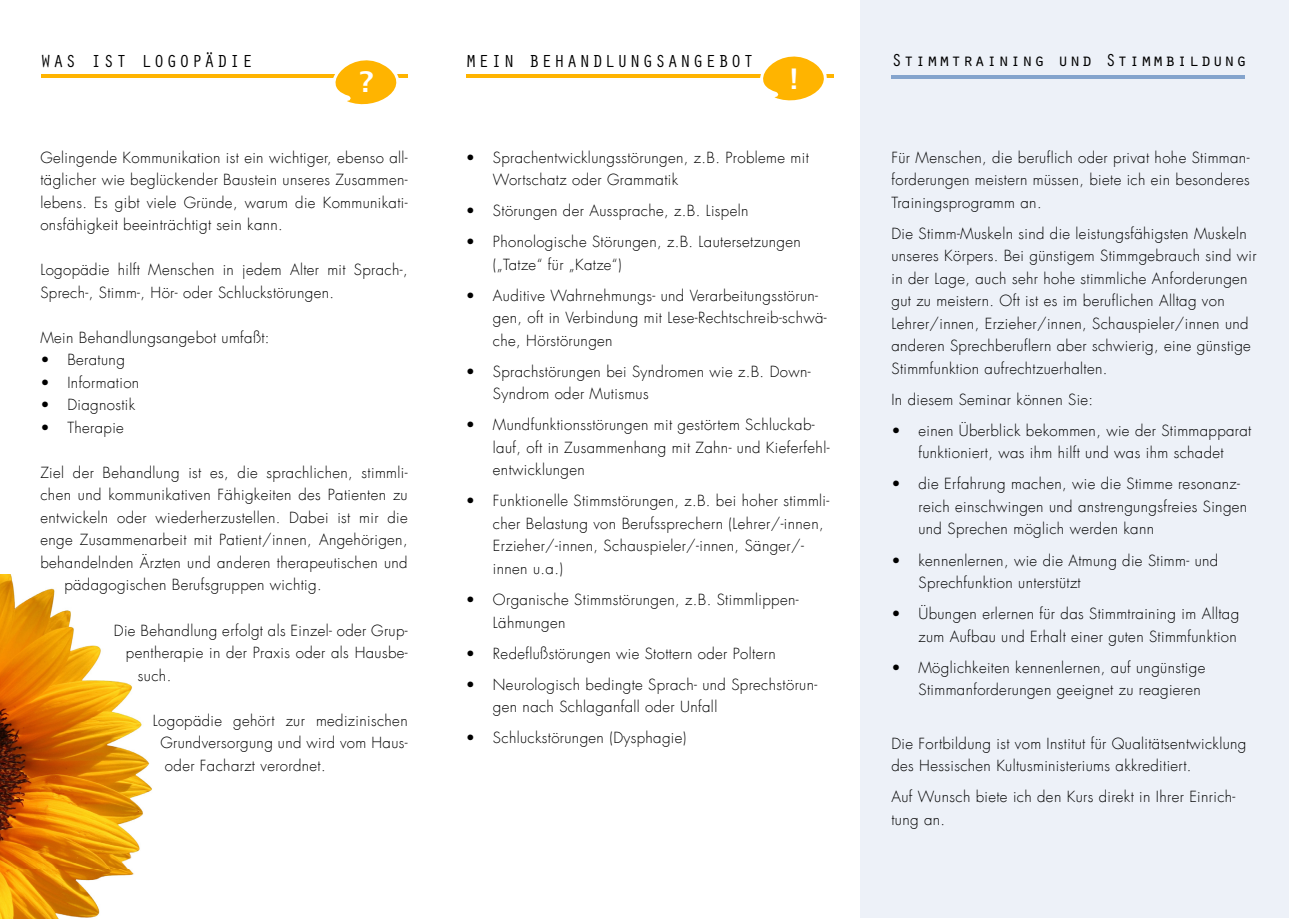
<style>
.page{position:relative;width:1289px;height:919px;background:#fff}
.page>*{position:absolute;margin:0;border:0;box-sizing:border-box;transform-origin:0 0}
.t1{font:600 28.5px "Lucida Sans";color:#fff}
.t2{font:18px "Orator Std";letter-spacing:.1em;color:#000}
.t3{font:18px "Orator Std";letter-spacing:.06em;color:#000}
.t4{font:300 15px/22.5px "Futura LT";letter-spacing:.025em;color:#000}
</style>
<div class="page">
<div style="left:860px;top:1px;width:428px;height:917px;background:#edf1f8"></div>
<img style="left:0;top:574px;width:152px;height:344px">
<hr style="left:41px;top:75px;width:366px;height:3px;background:#ffb400">
<hr style="left:466px;top:75px;width:367px;height:3px;background:#ffb400">
<hr style="left:891px;top:75px;width:353px;height:3px;background:#84a4cd">
<svg style="left:311px;top:60px;width:97px;height:45px"></svg>
<svg style="left:738px;top:56px;width:96px;height:45px"></svg>
<p class="t2" style="left:40px;top:48px;width:214px">WAS IST LOGOPÄDIE</p>
<p class="t2" style="left:466px;top:48px;width:290px">MEIN BEHANDLUNGSANGEBOT</p>
<h1 class="t1" style="left:359px;top:66px;width:16px">?</h1>
<h1 class="t1" style="left:790px;top:62px;width:9px">!</h1>
<p class="t3" style="left:891px;top:47px;width:357px">Stimmtraining und Stimmbildung</p>
<p class="t4" style="left:40px;top:146px;width:369px;text-align:justify">Gelingende Kommunikation ist ein wichtiger, ebenso all&shy;täglicher wie beglückender Baustein unseres Zusammen&shy;lebens. Es gibt viele Gründe, warum die Kommunikati&shy;onsfähigkeit beeinträchtigt sein kann.</p>
<p class="t4" style="left:40px;top:259px;width:369px">Logopädie hilft Menschen in jedem Alter mit Sprach-,<br>Sprech-, Stimm-, Hör- oder Schluckstörungen.</p>
<p class="t4" style="left:40px;top:326px;width:231px">Mein Behandlungsangebot umfaßt:</p>
<p class="t4" style="left:40px;top:349px;width:86px">• Beratung</p>
<p class="t4" style="left:40px;top:371px;width:100px">• Information</p>
<p class="t4" style="left:40px;top:394px;width:96px">• Diagnostik</p>
<p class="t4" style="left:40px;top:416px;width:85px">• Therapie</p>
<p class="t4" style="left:40px;top:461px;width:369px">Ziel der Behandlung ist es, die sprachlichen, stimmli-</p>
<p class="t4" style="left:40px;top:484px;width:369px">chen und kommunikativen Fähigkeiten des Patienten zu</p>
<p class="t4" style="left:40px;top:506px;width:369px">entwickeln oder wiederherzustellen. Dabei ist mir die</p>
<p class="t4" style="left:40px;top:529px;width:369px">enge Zusammenarbeit mit Patient/innen, Angehörigen,</p>
<p class="t4" style="left:40px;top:551px;width:369px">behandelnden Ärzten und anderen therapeutischen und</p>
<p class="t4" style="left:64px;top:574px;width:259px">pädagogischen Berufsgruppen wichtig.</p>
<p class="t4" style="left:114px;top:619px;width:295px">Die Behandlung erfolgt als Einzel- oder Grup-</p>
<p class="t4" style="left:126px;top:641px;width:283px">pentherapie in der Praxis oder als Hausbe-</p>
<p class="t4" style="left:138px;top:664px;width:35px">such.</p>
<p class="t4" style="left:153px;top:709px;width:256px">Logopädie gehört zur medizinischen</p>
<p class="t4" style="left:160px;top:731px;width:249px">Grundversorgung und wird vom Haus-</p>
<p class="t4" style="left:165px;top:754px;width:162px">oder Facharzt verordnet.</p>
<p class="t4" style="left:493px;top:146px;width:317px;text-indent:-27px">• Sprachentwicklungsstörungen, z.B. Probleme mit<br>Wortschatz oder Grammatik</p>
<p class="t4" style="left:466px;top:200px;width:284px">• Störungen der Aussprache, z.B. Lispeln</p>
<p class="t4" style="left:493px;top:231px;width:309px;text-indent:-27px">• Phonologische Störungen, z.B. Lautersetzungen („Tatze“ für „Katze“)</p>
<p class="t4" style="left:493px;top:284px;width:335px;text-indent:-27px">• Auditive Wahrnehmungs- und Verarbeitungsstörun&shy;gen, oft in Verbindung mit Lese-Rechtschreib-schwä&shy;che, Hörstörungen</p>
<p class="t4" style="left:493px;top:360px;width:319px;text-indent:-27px">• Sprachstörungen bei Syndromen wie z.B. Down-<br>Syndrom oder Mutismus</p>
<p class="t4" style="left:493px;top:414px;width:338px;text-indent:-27px">• Mundfunktionsstörungen mit gestörtem Schluckab&shy;lauf, oft in Zusammenhang mit Zahn- und Kieferfehl&shy;entwicklungen</p>
<p class="t4" style="left:493px;top:490px;width:338px;text-indent:-27px">• Funktionelle Stimmstörungen, z.B. bei hoher stimmli&shy;cher Belastung von Berufssprechern (Lehrer/-innen, Erzieher/-innen, Schauspieler/-innen, Sänger/- innen u.a.)</p>
<p class="t4" style="left:493px;top:588px;width:307px;text-indent:-27px">• Organische Stimmstörungen, z.B. Stimmlippen-<br>Lähmungen</p>
<p class="t4" style="left:466px;top:642px;width:311px">• Redeflußstörungen wie Stottern oder Poltern</p>
<p class="t4" style="left:493px;top:673px;width:326px;text-indent:-27px">• Neurologisch bedingte Sprach- und Sprechstörun&shy;gen nach Schlaganfall oder Unfall</p>
<p class="t4" style="left:466px;top:726px;width:222px">• Schluckstörungen (Dysphagie)</p>
<p class="t4" style="left:891px;top:146px;width:360px;text-align:justify">Für Menschen, die beruflich oder privat hohe Stimman&shy;forderungen meistern müssen, biete ich ein besonderes Trainingsprogramm an.</p>
<p class="t4" style="left:891px;top:222px;width:366px">Die Stimm-Muskeln sind die leistungsfähigsten Muskeln unseres Körpers. Bei günstigem Stimmgebrauch sind wir in der Lage, auch sehr hohe stimmliche Anforderungen gut zu meistern. Oft ist es im beruflichen Alltag von Lehrer/innen, Erzieher/innen, Schauspieler/innen und anderen Sprechberuflern aber schwierig, eine günstige Stimmfunktion aufrechtzuerhalten.</p>
<p class="t4" style="left:891px;top:388px;width:203px">In diesem Seminar können Sie:</p>
<p class="t4" style="left:891px;top:419px;width:361px;text-align:center">• einen Überblick bekommen, wie der Stimmapparat funktioniert, was ihm hilft und was ihm schadet</p>
<p class="t4" style="left:918px;top:473px;width:330px;text-indent:-27px">• die Erfahrung machen, wie die Stimme resonanz&shy;reich einschwingen und anstrengungsfreies Singen und Sprechen möglich werden kann</p>
<p class="t4" style="left:918px;top:549px;width:301px;text-indent:-27px">• kennenlernen, wie die Atmung die Stimm- und<br>Sprechfunktion unterstützt</p>
<p class="t4" style="left:891px;top:602px;width:349px;text-align:right">• Übungen erlernen für das Stimmtraining im Alltag zum Aufbau und Erhalt einer guten Stimmfunktion</p>
<p class="t4" style="left:891px;top:656px;width:315px;text-align:right">• Möglichkeiten kennenlernen, auf ungünstige<br>Stimmanforderungen geeignet zu reagieren</p>
<p class="t4" style="left:891px;top:732px;width:356px">Die Fortbildung ist vom Institut für Qualitätsentwicklung des Hessischen Kultusministeriums akkreditiert.</p>
<p class="t4" style="left:891px;top:785px;width:345px">Auf Wunsch biete ich den Kurs direkt in Ihrer Einrich&shy;tung an.</p>
</div>
